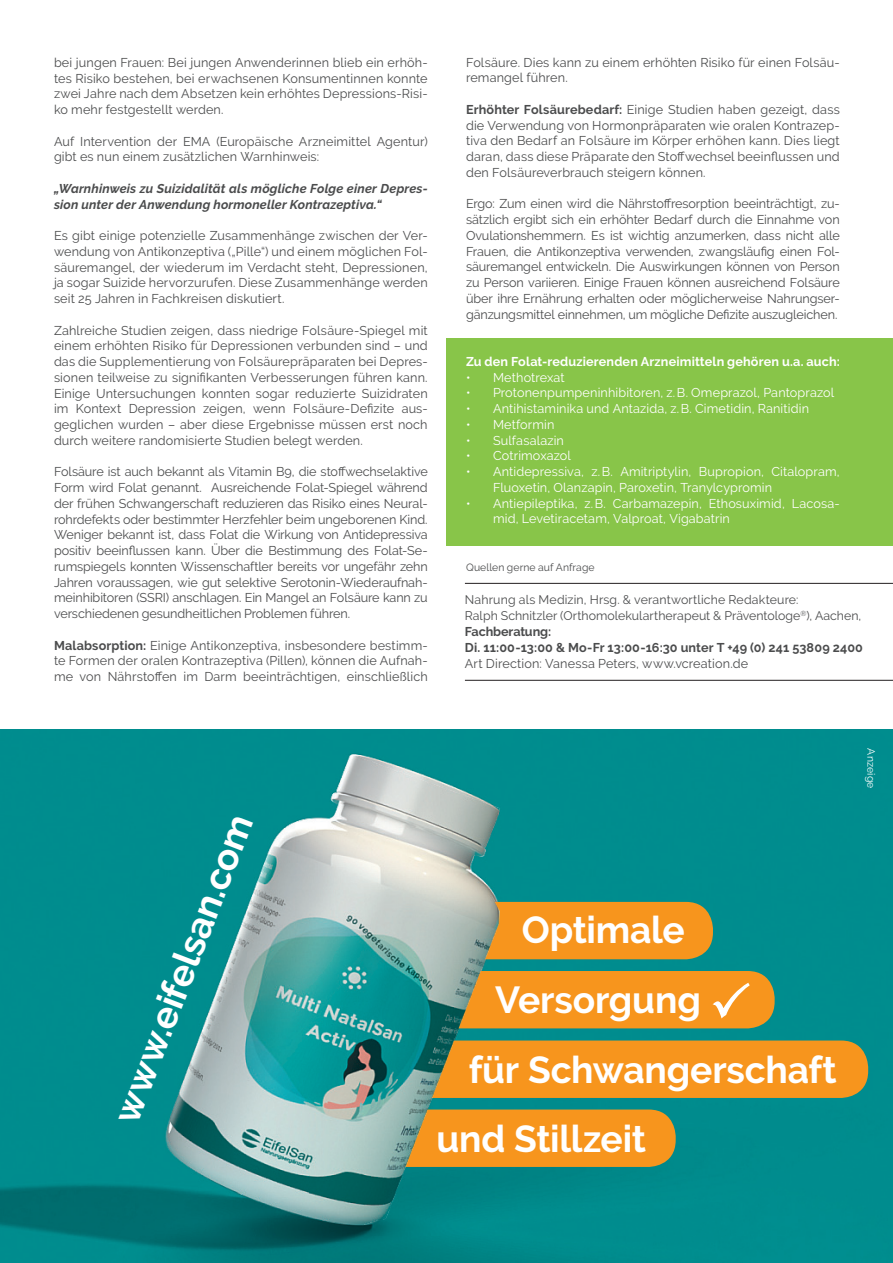
<style>
.page{position:relative;width:893px;height:1263px;background:#fff}
.page>*{position:absolute;margin:0;border:0;box-sizing:border-box;transform-origin:0 0}
.t1{font:700 37.5px/69px "Raleway";letter-spacing:-.005em;color:#fff}
.t2{font:12.75px/15.8px "Raleway";letter-spacing:.01em;color:#4b4c4d;text-align:justify}
.t3{font:12.75px/15.8px "Raleway";letter-spacing:.01em;color:#fff}
.t4{font:italic 700 12.75px/15.8px "Raleway";letter-spacing:.015em;color:#4b4c4d}
.t5{font:700 12.75px/15.8px "Raleway";color:#4b4c4d}
.t6{font:700 12.75px "Raleway";letter-spacing:.01em;color:#fff}
.t7{font:12.45px/16px "Raleway";letter-spacing:.005em;color:#4b4c4d}
.t8{font:10.5px "Raleway";letter-spacing:.01em;color:#4b4c4d}
.t9{font:10.5px "Raleway";letter-spacing:.02em;color:#fff}
.s1{font-weight:700}
</style>
<div class="page">
<div style="left:446px;top:338px;width:447px;height:207px;background:#88c549"></div>
<img style="left:0;top:729px;width:102px;height:534px">
<hr style="left:465px;top:583px;width:428px;height:1px;background:#231f20">
<hr style="left:465px;top:680px;width:428px;height:1px;background:#231f20">
<img style="left:102px;top:729px;width:791px;height:534px">
<svg style="left:711px;top:982px;width:40px;height:38px;background:#f7a035"></svg>
<p class="t2" style="left:54px;top:54px;width:375px">bei jungen Frauen: Bei jungen Anwenderinnen blieb ein erhöh&shy;tes Risiko bestehen, bei erwachsenen Konsumentinnen konnte zwei Jahre nach dem Absetzen kein erhöhtes Depressions-Risi&shy;ko mehr festgestellt werden.</p>
<p class="t2" style="left:54px;top:133px;width:375px">Auf Intervention der EMA (Europäische Arzneimittel Agentur) gibt es nun einem zusätzlichen Warnhinweis:</p>
<p class="t4" style="left:54px;top:180px;width:375px">„Warnhinweis zu Suizidalität als mögliche Folge einer Depres&shy;sion unter der Anwendung hormoneller Kontrazeptiva.“</p>
<p class="t2" style="left:54px;top:228px;width:375px">Es gibt einige potenzielle Zusammenhänge zwischen der Ver&shy;wendung von Antikonzeptiva („Pille“) und einem möglichen Fol&shy;säuremangel, der wiederum im Verdacht steht, Depressionen, ja sogar Suizide hervorzurufen. Diese Zusammenhänge werden seit 25 Jahren in Fachkreisen diskutiert.</p>
<p class="t2" style="left:54px;top:322px;width:375px">Zahlreiche Studien zeigen, dass niedrige Folsäure-Spiegel mit einem erhöhten Risiko für Depressionen verbunden sind – und das die Supplementierung von Folsäurepräparaten bei Depres&shy;sionen teilweise zu signifikanten Verbesserungen führen kann.<br>Einige Untersuchungen konnten sogar reduzierte Suizidraten im Kontext Depression zeigen, wenn Folsäure-Defizite aus&shy;geglichen wurden – aber diese Ergebnisse müssen erst noch durch weitere randomisierte Studien belegt werden.</p>
<p class="t2" style="left:54px;top:464px;width:375px">Folsäure ist auch bekannt als Vitamin B9, die stoffwechselaktive Form wird Folat genannt. Ausreichende Folat-Spiegel während der frühen Schwangerschaft reduzieren das Risiko eines Neural&shy;rohrdefekts oder bestimmter Herzfehler beim ungeborenen Kind.<br>Weniger bekannt ist, dass Folat die Wirkung von Antidepressiva positiv beeinflussen kann. Über die Bestimmung des Folat-Se&shy;rumspiegels konnten Wissenschaftler bereits vor ungefähr zehn Jahren voraussagen, wie gut selektive Serotonin-Wiederaufnah&shy;meinhibitoren (SSRI) anschlagen. Ein Mangel an Folsäure kann zu verschiedenen gesundheitlichen Problemen führen.</p>
<p class="t2" style="left:54px;top:637px;width:375px"><span class="s1">Malabsorption:</span> Einige Antikonzeptiva, insbesondere bestimm&shy;te Formen der oralen Kontrazeptiva (Pillen), können die Aufnah&shy;me von Nährstoffen im Darm beeinträchtigen, einschließlich</p>
<p class="t2" style="left:466px;top:54px;width:375px">Folsäure. Dies kann zu einem erhöhten Risiko für einen Folsäu&shy;remangel führen.</p>
<p class="t2" style="left:466px;top:102px;width:375px"><span class="s1">Erhöhter Folsäurebedarf:</span> Einige Studien haben gezeigt, dass die Verwendung von Hormonpräparaten wie oralen Kontrazep&shy;tiva den Bedarf an Folsäure im Körper erhöhen kann. Dies liegt daran, dass diese Präparate den Stoffwechsel beeinflussen und den Folsäureverbrauch steigern können.</p>
<p class="t2" style="left:466px;top:196px;width:375px">Ergo: Zum einen wird die Nährstoffresorption beeinträchtigt, zu&shy;sätzlich ergibt sich ein erhöhter Bedarf durch die Einnahme von Ovulationshemmern. Es ist wichtig anzumerken, dass nicht alle Frauen, die Antikonzeptiva verwenden, zwangsläufig einen Fol&shy;säuremangel entwickeln. Die Auswirkungen können von Person zu Person variieren. Einige Frauen können ausreichend Folsäure über ihre Ernährung erhalten oder möglicherweise Nahrungser&shy;gänzungsmittel einnehmen, um mögliche Defizite auszugleichen.</p>
<p class="t6" style="left:466px;top:354px;width:375px">Zu den Folat-reduzierenden Arzneimitteln gehören u.a. auch:</p>
<p class="t3" style="left:466px;top:369px;width:100px">• Methotrexat</p>
<p class="t3" style="left:466px;top:385px;width:370px">• Protonenpumpeninhibitoren, z.B. Omeprazol, Pantoprazol</p>
<p class="t3" style="left:466px;top:401px;width:344px">• Antihistaminika und Antazida, z.B. Cimetidin, Ranitidin</p>
<p class="t3" style="left:466px;top:417px;width:90px">• Metformin</p>
<p class="t3" style="left:466px;top:432px;width:99px">• Sulfasalazin</p>
<p class="t3" style="left:466px;top:448px;width:106px">• Cotrimoxazol</p>
<p class="t3" style="left:493px;top:464px;width:348px;text-indent:-27px">• Antidepressiva, z.B. Amitriptylin, Bupropion, Citalopram,<br>Fluoxetin, Olanzapin, Paroxetin, Tranylcypromin</p>
<p class="t3" style="left:493px;top:495px;width:348px;text-indent:-27px">• Antiepileptika, z.B. Carbamazepin, Ethosuximid, Lacosa&shy;mid, Levetiracetam, Valproat, Vigabatrin</p>
<p class="t8" style="left:466px;top:561px;width:130px">Quellen gerne auf Anfrage</p>
<p class="t7" style="left:465px;top:592px;width:398px">Nahrung als Medizin, Hrsg. &amp; verantwortliche Redakteure:<br>Ralph Schnitzler (Orthomolekulartherapeut &amp; Präventologe<sup>®</sup>), Aachen,</p>
<p class="t5" style="left:465px;top:624px;width:400px">Fachberatung:<br>Di. 11:00-13:00 &amp; Mo-Fr 13:00-16:30 unter T +49 (0) 241 53809 2400</p>
<p class="t2" style="left:465px;top:656px;width:285px">Art Direction: Vanessa Peters, www.vcreation.de</p>
<h1 class="t1" style="left:93px;top:1109px;width:328px;rotate:-69deg">www.eifelsan.com</h1>
<p class="t9" style="left:877px;top:748px;width:41px;rotate:90deg">Anzeige</p>
<h1 class="t1" style="left:522px;top:895px;width:165px">Optimale</h1>
<h1 class="t1" style="left:495px;top:965px;width:207px">Versorgung</h1>
<h1 class="t1" style="left:436px;top:1035px;width:402px;text-indent:32px">für Schwangerschaft und Stillzeit</h1>
</div>
